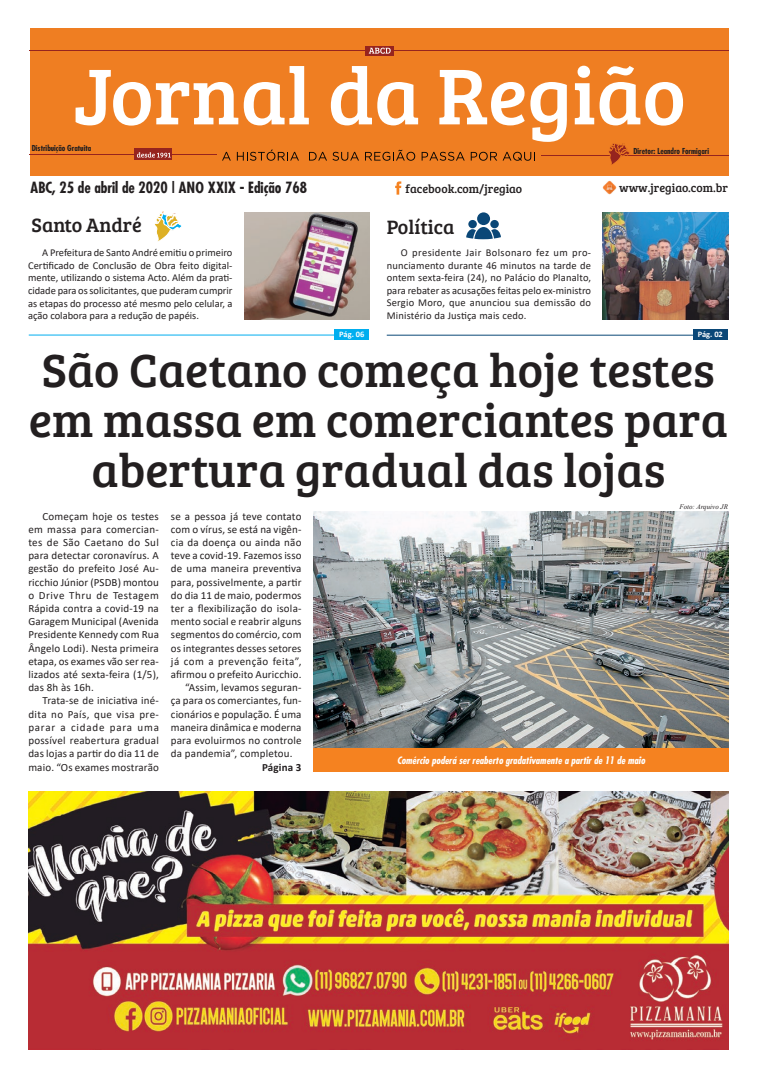
<style>
.page{position:relative;width:757px;height:1078px;background:#fff}
.page>*{position:absolute;margin:0;border:0;box-sizing:border-box;transform-origin:0 0}
.Titulos{font:48px/50px "Bree Serif";color:#231f20;text-align:center}
.Texto{font:20px "Bree Serif";color:#231f20}
.Texto-2{font:700 condensed 15px "Futura";color:#231f20}
.Texto-3{font:12px "Bree Serif";color:#231f20}
.Texto-4{font:11px/13.2px "Calibri";letter-spacing:.015em;color:#231f20;text-align:justify}
.Texto-5{font:700 11px "Calibri";letter-spacing:.015em;color:#231f20}
.Texto-6{font:10.5px/12.6px "Calibri";color:#231f20;text-align:justify}
.Legendas_novas{font:italic 700 condensed 10px "Futura";color:#fff}
.Texto-7{font:700 8.4px "Calibri";color:#fff}
.Texto-8{font:700 condensed 8px "Futura";color:#231f20}
.Crédito{font:italic 7px "Times New Roman";color:#231f20}
</style>
<div class="page">
<div style="left:30px;top:28px;width:699px;height:148px;background:#ef7e22"></div>
<svg style="left:222px;top:152px;width:9px;height:8px"></svg>
<svg style="left:237px;top:149px;width:62px;height:12px"></svg>
<svg style="left:309px;top:152px;width:50px;height:9px"></svg>
<svg style="left:365px;top:150px;width:50px;height:11px"></svg>
<svg style="left:422px;top:152px;width:43px;height:9px"></svg>
<svg style="left:471px;top:152px;width:26px;height:9px"></svg>
<svg style="left:503px;top:152px;width:32px;height:9px"></svg>
<hr style="left:30px;top:154px;width:187px;height:1px;background:#96241e">
<hr style="left:542px;top:155px;width:187px;height:1px;background:#96241e">
<svg style="left:135px;top:149px;width:37px;height:11px"></svg>
<svg style="left:137px;top:152px;width:34px;height:5px"></svg>
<hr style="left:30px;top:50px;width:699px;height:1px;background:#96241e">
<svg style="left:365px;top:46px;width:29px;height:9px"></svg>
<svg style="left:369px;top:48px;width:22px;height:6px"></svg>
<svg style="left:76px;top:70px;width:162px;height:56px"></svg>
<svg style="left:244px;top:66px;width:65px;height:59px"></svg>
<svg style="left:331px;top:66px;width:87px;height:59px"></svg>
<svg style="left:439px;top:70px;width:128px;height:72px"></svg>
<svg style="left:575px;top:66px;width:108px;height:99px"></svg>
<svg style="left:395px;top:181px;width:6px;height:13px"></svg>
<img style="left:602px;top:180px;width:14px;height:15px">
<img style="left:313px;top:511px;width:416px;height:237px">
<img style="left:28px;top:791px;width:701px;height:257px">
<div style="left:313px;top:748px;width:416px;height:24px;background:#f58220"></div>
<img style="left:244px;top:212px;width:126px;height:107px">
<hr style="left:29px;top:334px;width:309px;height:1px;background:#00aeef">
<div style="left:334px;top:329px;width:35px;height:10px;background:#00aeef"></div>
<div style="left:490px;top:220px;width:9px;height:8px;background:#0a4777;border-radius:50%"></div>
<div style="left:468px;top:220px;width:9px;height:8px;background:#0a4777;border-radius:50%"></div>
<svg style="left:466px;top:227px;width:35px;height:12px"></svg>
<div style="left:477px;top:212px;width:13px;height:13px;background:#0a4777;border-radius:50%"></div>
<img style="left:602px;top:212px;width:126px;height:107px">
<div style="left:693px;top:329px;width:35px;height:10px;background:#0a4777"></div>
<hr style="left:387px;top:335px;width:309px;height:1px;background:#0a4777">
<svg style="left:155px;top:211px;width:27px;height:30px"></svg>
<p class="Texto-8" style="left:32px;top:143px;width:61px">Distribuição Gratuita</p>
<p class="Texto-2" style="left:30px;top:178px;width:278px">ABC, 25 de abril de 2020 | ANO XXIX - Edição 768</p>
<p class="Texto" style="left:32px;top:211px;width:112px">Santo André</p>
<p class="Texto-6" style="left:28px;top:246px;width:206px;text-indent:14px">A Prefeitura de Santo André emitiu o primeiro Certificado de Conclusão de Obra feito digital&shy;mente, utilizando o sistema Acto. Além da prati&shy;cidade para os solicitantes, que puderam cumprir as etapas do processo até mesmo pelo celular, a ação colabora para a redução de papéis.</p>
<p class="Texto-7" style="left:339px;top:328px;width:27px">Pág. 06</p>
<p class="Texto-8" style="left:633px;top:146px;width:77px">Diretor: Leandro Formigari</p>
<p class="Texto-3" style="left:406px;top:180px;width:118px">facebook.com/jregiao</p>
<p class="Texto-3" style="left:619px;top:179px;width:110px">www.jregiao.com.br</p>
<p class="Texto" style="left:387px;top:212px;width:69px">Política</p>
<p class="Texto-6" style="left:387px;top:246px;width:206px;text-indent:14px">O presidente Jair Bolsonaro fez um pro&shy;nunciamento durante 46 minutos na tarde de ontem sexta-feira (24), no Palácio do Planalto, para rebater as acusações feitas pelo ex-ministro Sergio Moro, que anunciou sua demissão do Ministério da Justiça mais cedo.</p>
<p class="Texto-7" style="left:698px;top:328px;width:27px">Pág. 02</p>
<p class="Titulos" style="left:29px;top:342px;width:701px">São Caetano começa hoje testes em massa em comerciantes para abertura gradual das lojas</p>
<p class="Crédito" style="left:679px;top:502px;width:50px">Foto: Arquivo JR</p>
<p class="Texto-4" style="left:28px;top:509px;width:132px;text-indent:14px">Começam hoje os testes em massa para comercian&shy;tes de São Caetano do Sul para detectar coronavírus. A gestão do prefeito José Au&shy;ricchio Júnior (PSDB) montou o Drive Thru de Testagem Rápida contra a covid-19 na Garagem Municipal (Avenida Presidente Kennedy com Rua Ângelo Lodi). Nesta primeira etapa, os exames vão ser rea&shy;lizados até sexta-feira (1/5), das 8h às 16h.</p>
<p class="Texto-4" style="left:28px;top:693px;width:132px;text-indent:14px">Trata-se de iniciativa iné&shy;dita no País, que visa pre&shy;parar a cidade para uma possível reabertura gradual das lojas a partir do dia 11 de maio. “Os exames mostrarão</p>
<p class="Texto-4" style="left:171px;top:509px;width:132px">se a pessoa já teve contato com o vírus, se está na vigên&shy;cia da doença ou ainda não teve a covid-19. Fazemos isso de uma maneira preventiva para, possivelmente, a partir do dia 11 de maio, podermos ter a flexibilização do isola&shy;mento social e reabrir alguns segmentos do comércio, com os integrantes desses setores já com a prevenção feita”, afirmou o prefeito Auricchio.</p>
<p class="Texto-4" style="left:171px;top:680px;width:132px;text-indent:14px">“Assim, levamos seguran&shy;ça para os comerciantes, fun&shy;cionários e população. É uma maneira dinâmica e moderna para evoluirmos no controle da pandemia”, completou.</p>
<p class="Texto-5" style="left:262px;top:758px;width:41px">Página 3</p>
<p class="Legendas_novas" style="left:397px;top:753px;width:249px">Comércio poderá ser reaberto gradativamente a partir de 11 de maio</p>
</div>
